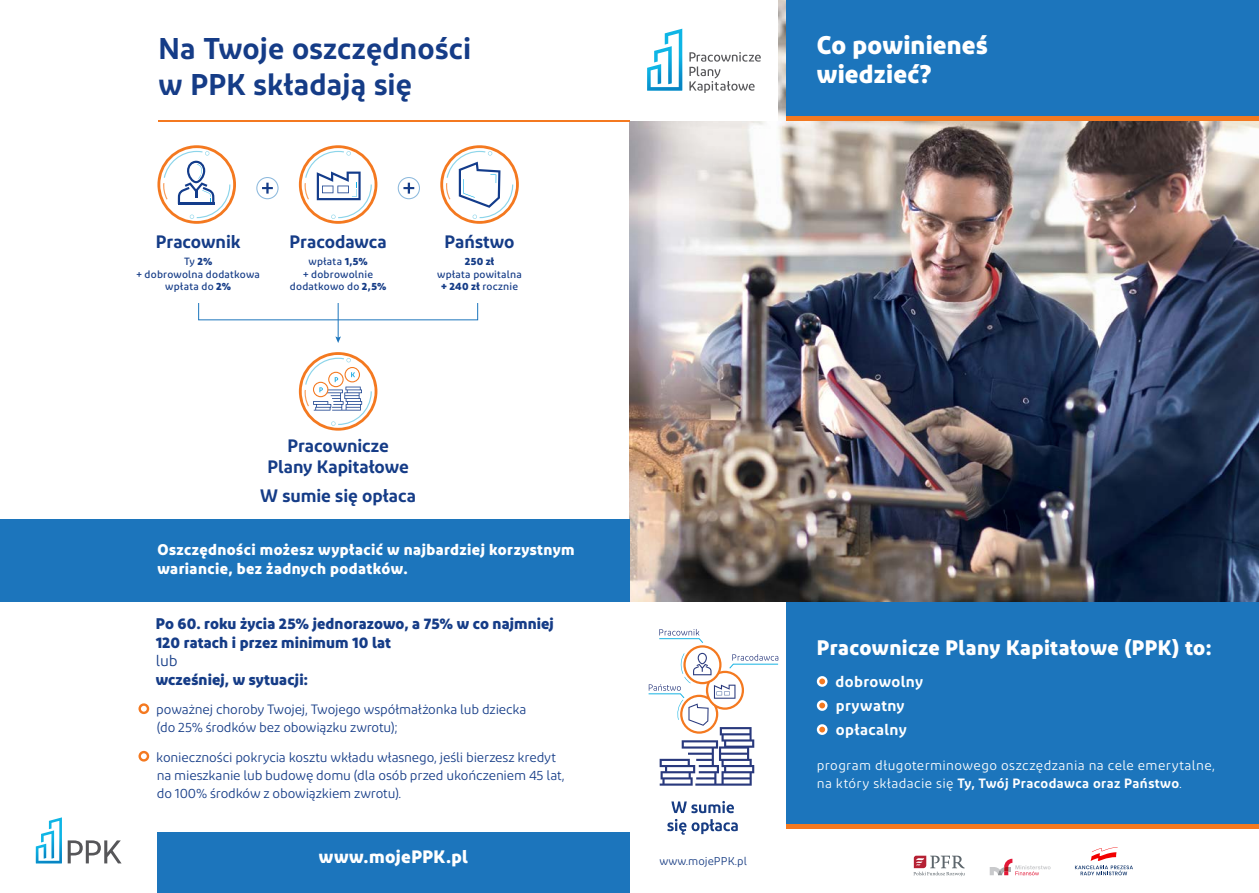
<style>
.page{position:relative;width:1259px;height:893px;background:#fff}
.page>*{position:absolute;margin:0;border:0;box-sizing:border-box;transform-origin:0 0}
.t1{font:600 30px/36px "Diodrum Voltaren";letter-spacing:.005em;color:#153c87}
.t2{font:700 25.5px/28.5px "Diodrum Voltaren";letter-spacing:.005em;color:#fff}
.t3{font:700 21px "Diodrum Voltaren";letter-spacing:.015em;color:#fff}
.t4{font:600 18px/21px "Diodrum Voltaren";letter-spacing:-.005em;color:#153c87;text-align:center}
.t5{font:700 18px "Diodrum Voltaren";letter-spacing:.02em;color:#fff}
.t6{font:700 15.45px/18.6px "Diodrum Voltaren";letter-spacing:.005em;color:#153c87}
.t7{font:700 15.45px/18.6px "Diodrum Voltaren";letter-spacing:.025em;color:#fff}
.t8{font:600 15.45px/24px "Diodrum Voltaren";letter-spacing:.025em;color:#fff}
.t9{font:15.45px "Diodrum Voltaren";color:#153c87}
.t10{font:13.5px/18px "Diodrum Voltaren";letter-spacing:-.01em;color:#153c87}
.t11{font:13.5px/18px "Diodrum Voltaren";letter-spacing:.03em;color:#fff}
.t12{font:11.4px "Diodrum Voltaren";color:#173c83}
.t13{font:500 10.5px/12.6px "Diodrum Voltaren";letter-spacing:.02em;color:#153c87;text-align:center}
.t14{font:700 10.5px "Diodrum Voltaren";color:#153c87}
.s1{font-weight:700}
.s2{font-weight:600}
</style>
<div class="page">
<img style="left:629px;top:25px;width:630px;height:577px">
<div style="left:629px;top:0;width:149px;height:121px;background:#fff"></div>
<svg style="left:647px;top:29px;width:35px;height:62px"></svg>
<svg style="left:689px;top:52px;width:72px;height:41px"></svg>
<div style="left:787px;top:0;width:472px;height:118px;background:#1c75bc"></div>
<div style="left:787px;top:602px;width:472px;height:225px;background:#1c75bc"></div>
<div style="left:787px;top:116px;width:472px;height:5px;background:#f47920"></div>
<div style="left:787px;top:824px;width:472px;height:5px;background:#f47920"></div>
<svg style="left:671px;top:801px;width:63px;height:12px"></svg>
<svg style="left:667px;top:819px;width:71px;height:16px"></svg>
<svg style="left:648px;top:629px;width:130px;height:157px"></svg>
<div style="left:818px;top:677px;width:8px;height:9px;background:#f47920;border-radius:50%"></div>
<div style="left:817px;top:676px;width:10px;height:11px;border:2px solid #fff;border-radius:50%"></div>
<div style="left:818px;top:701px;width:8px;height:9px;background:#f47920;border-radius:50%"></div>
<div style="left:817px;top:700px;width:10px;height:11px;border:2px solid #fff;border-radius:50%"></div>
<svg style="left:818px;top:725px;width:8px;height:9px"></svg>
<div style="left:817px;top:724px;width:10px;height:11px;border:2px solid #fff;border-radius:50%"></div>
<svg style="left:157px;top:145px;width:79px;height:79px"></svg>
<svg style="left:299px;top:145px;width:78px;height:79px"></svg>
<svg style="left:440px;top:145px;width:79px;height:79px"></svg>
<div style="left:256px;top:177px;width:22px;height:22px;border:1px solid #1c75bc;border-radius:50%"></div>
<svg style="left:262px;top:183px;width:11px;height:11px"></svg>
<div style="left:398px;top:177px;width:22px;height:22px;border:1px solid #1c75bc;border-radius:50%"></div>
<svg style="left:403px;top:183px;width:11px;height:11px"></svg>
<svg style="left:299px;top:352px;width:78px;height:79px"></svg>
<hr style="left:338px;top:303px;width:1px;height:38px;background:#1c75bc">
<svg style="left:335px;top:336px;width:6px;height:7px"></svg>
<div style="left:0;top:520px;width:629px;height:82px;background:#1c75bc"></div>
<div style="left:138px;top:703px;width:11px;height:11px;border:2px solid #f47920;border-radius:50%"></div>
<div style="left:138px;top:751px;width:11px;height:11px;border:2px solid #f47920;border-radius:50%"></div>
<div style="left:157px;top:832px;width:472px;height:61px;background:#1c75bc"></div>
<svg style="left:36px;top:817px;width:26px;height:46px"></svg>
<svg style="left:68px;top:840px;width:53px;height:23px"></svg>
<hr style="left:158px;top:121px;width:471px;height:1px;background:#f47920">
<svg style="left:1075px;top:847px;width:58px;height:28px"></svg>
<svg style="left:989px;top:859px;width:61px;height:16px"></svg>
<svg style="left:913px;top:856px;width:52px;height:20px"></svg>
<h1 class="t1" style="left:158px;top:29px;width:314px">Na Twoje oszczędności w PPK składają się</h1>
<h3 class="t4" style="left:156px;top:231px;width:86px">Pracownik</h3>
<p class="t13" style="left:136px;top:255px;width:125px">Ty <span class="s1">2%<br></span>+ dobrowolna dodatkowa wpłata do <span class="s1">2%</span></p>
<h3 class="t4" style="left:290px;top:231px;width:99px">Pracodawca</h3>
<p class="t13" style="left:290px;top:255px;width:98px">wpłata <span class="s1">1,5%<br></span>+ dobrowolnie dodatkowo do <span class="s1">2,5%</span></p>
<h3 class="t4" style="left:444px;top:231px;width:72px">Państwo</h3>
<p class="t14" style="left:465px;top:254px;width:31px">250 zł</p>
<p class="t13" style="left:437px;top:268px;width:86px">wpłata powitalna <span class="s1">+ 240 zł</span> rocznie</p>
<h3 class="t4" style="left:267px;top:434px;width:143px">Pracownicze<br>Plany Kapitałowe</h3>
<h3 class="t4" style="left:260px;top:485px;width:157px">W sumie się opłaca</h3>
<p class="t7" style="left:157px;top:540px;width:419px">Oszczędności możesz wypłacić w najbardziej korzystnym wariancie, bez żadnych podatków.</p>
<p class="t6" style="left:156px;top:614px;width:400px">Po 60. roku życia 25% jednorazowo, a 75% w co najmniej<br>120 ratach i przez minimum 10 lat</p>
<p class="t9" style="left:156px;top:652px;width:24px">lub</p>
<p class="t6" style="left:156px;top:670px;width:154px">wcześniej, w sytuacji:</p>
<p class="t10" style="left:156px;top:700px;width:372px">poważnej choroby Twojej, Twojego współmałżonka lub dziecka (do 25% środków bez obowiązku zwrotu);</p>
<p class="t10" style="left:156px;top:748px;width:410px">konieczności pokrycia kosztu wkładu własnego, jeśli bierzesz kredyt na mieszkanie lub budowę domu (dla osób przed ukończeniem 45 lat, do 100% środków z obowiązkiem zwrotu).</p>
<h3 class="t5" style="left:319px;top:845px;width:151px">www.mojePPK.pl</h3>
<h2 class="t2" style="left:817px;top:30px;width:172px">Co powinieneś wiedzieć?</h2>
<p class="t12" style="left:659px;top:854px;width:89px">www.mojePPK.pl</p>
<h3 class="t3" style="left:817px;top:634px;width:396px">Pracownicze Plany Kapitałowe (PPK) to:</h3>
<p class="t8" style="left:835px;top:669px;width:89px">dobrowolny prywatny opłacalny</p>
<p class="t11" style="left:817px;top:756px;width:400px">program długoterminowego oszczędzania na cele emerytalne, na który składacie się <span class="s2">Ty, Twój Pracodawca oraz Państwo</span>.</p>
</div>
